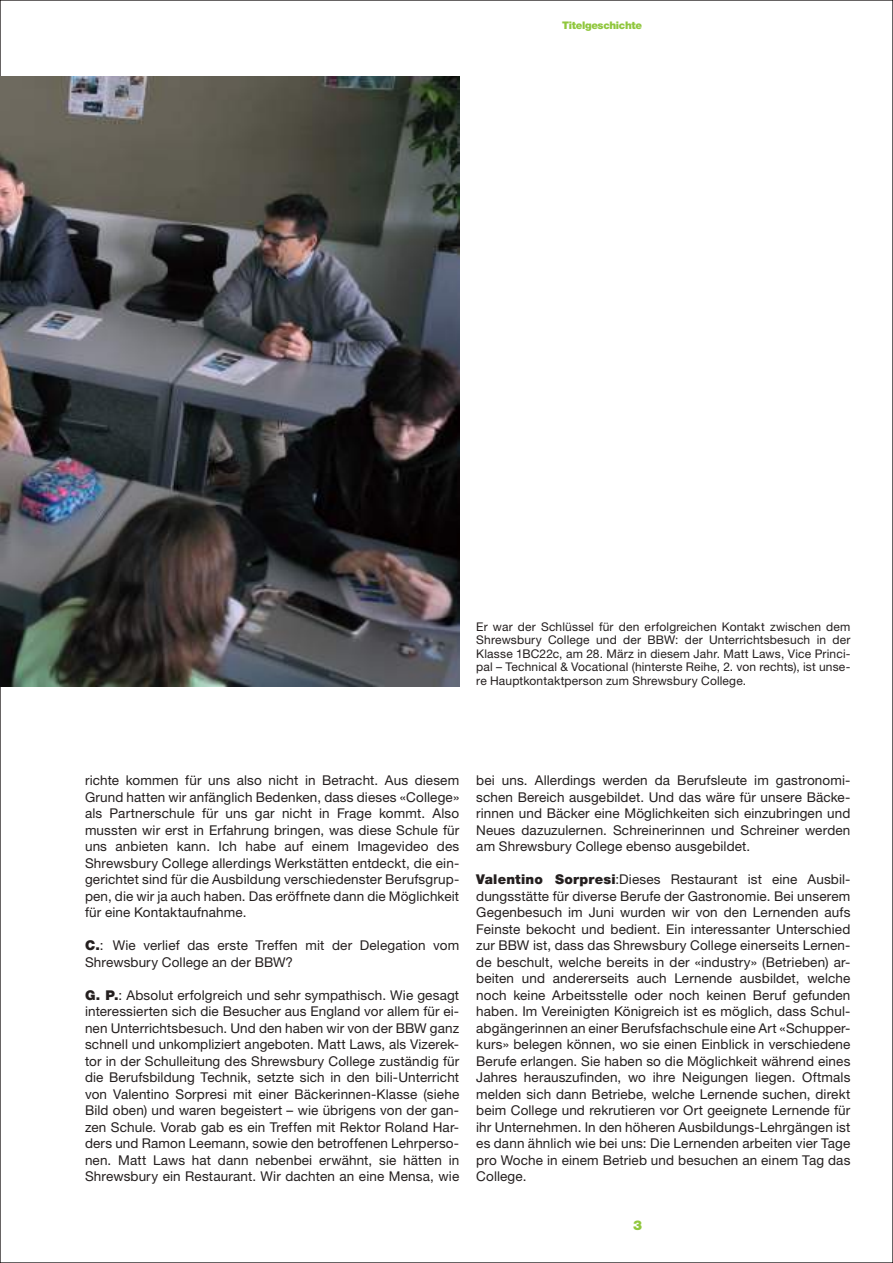
<style>
.page{position:relative;width:893px;height:1263px;background:#fff}
.page>*{position:absolute;margin:0;border:0;box-sizing:border-box;transform-origin:0 0}
.t1{font:13.5px/16.5px "Helvetica Neue LT Std";letter-spacing:.01em;color:#241f1f;text-align:justify}
.t2{font:900 13.5px "Helvetica Neue LT Std";color:#90c73d}
.t3{font:12px/13.5px "Helvetica Neue LT Std";letter-spacing:.015em;color:#241f1f;text-align:justify}
.t4{font:900 10.5px "Helvetica Neue LT Std";letter-spacing:-.03em;color:#90c73d}
.s1{font-weight:900}
</style>
<div class="page">
<img style="left:0;top:77px;width:459px;height:609px">
<p class="t4" style="left:562px;top:19px;width:81px">Titelgeschichte</p>
<p class="t3" style="left:476px;top:620px;width:376px">Er war der Schlüssel für den erfolgreichen Kontakt zwischen dem Shrewsbury College und der BBW: der Unterrichtsbesuch in der Klasse 1BC22c, am 28. März in diesem Jahr. Matt Laws, Vice Princi&shy;pal – Technical &amp; Vocational (hinterste Reihe, 2. von rechts), ist unse&shy;re Hauptkontaktperson zum Shrewsbury College.</p>
<p class="t1" style="left:85px;top:772px;width:376px">richte kommen für uns also nicht in Betracht. Aus diesem Grund hatten wir anfänglich Bedenken, dass dieses «College» als Partnerschule für uns gar nicht in Frage kommt. Also mussten wir erst in Erfahrung bringen, was diese Schule für uns anbieten kann. Ich habe auf einem Imagevideo des Shrewsbury College allerdings Werkstätten entdeckt, die ein&shy;gerichtet sind für die Ausbildung verschiedenster Berufsgrup&shy;pen, die wir ja auch haben. Das eröffnete dann die Möglichkeit für eine Kontaktaufnahme.</p>
<p class="t1" style="left:85px;top:937px;width:376px"><span class="s1">C.</span>: Wie verlief das erste Treffen mit der Delegation vom<br>Shrewsbury College an der BBW?</p>
<p class="t1" style="left:85px;top:986px;width:376px"><span class="s1">G. P.</span>: Absolut erfolgreich und sehr sympathisch. Wie gesagt interessierten sich die Besucher aus England vor allem für ei&shy;nen Unterrichtsbesuch. Und den haben wir von der BBW ganz schnell und unkompliziert angeboten. Matt Laws, als Vizerek&shy;tor in der Schulleitung des Shrewsbury College zuständig für die Berufsbildung Technik, setzte sich in den bili-Unterricht von Valentino Sorpresi mit einer Bäckerinnen-Klasse (siehe Bild oben) und waren begeistert – wie übrigens von der gan&shy;zen Schule. Vorab gab es ein Treffen mit Rektor Roland Har&shy;ders und Ramon Leemann, sowie den betroffenen Lehrperso&shy;nen. Matt Laws hat dann nebenbei erwähnt, sie hätten in Shrewsbury ein Restaurant. Wir dachten an eine Mensa, wie</p>
<p class="t1" style="left:476px;top:772px;width:376px">bei uns. Allerdings werden da Berufsleute im gastronomi&shy;schen Bereich ausgebildet. Und das wäre für unsere Bäcke&shy;rinnen und Bäcker eine Möglichkeiten sich einzubringen und Neues dazuzulernen. Schreinerinnen und Schreiner werden am Shrewsbury College ebenso ausgebildet.</p>
<p class="t1" style="left:476px;top:871px;width:376px"><span class="s1">Valentino Sorpresi</span>:Dieses Restaurant ist eine Ausbil&shy;dungsstätte für diverse Berufe der Gastronomie. Bei unserem Gegenbesuch im Juni wurden wir von den Lernenden aufs Feinste bekocht und bedient. Ein interessanter Unterschied zur BBW ist, dass das Shrewsbury College einerseits Lernen&shy;de beschult, welche bereits in der «industry» (Betrieben) ar&shy;beiten und andererseits auch Lernende ausbildet, welche noch keine Arbeitsstelle oder noch keinen Beruf gefunden haben. Im Vereinigten Königreich ist es möglich, dass Schul&shy;abgängerinnen an einer Berufsfachschule eine Art «Schupper&shy;kurs» belegen können, wo sie einen Einblick in verschiedene Berufe erlangen. Sie haben so die Möglichkeit während eines Jahres herauszufinden, wo ihre Neigungen liegen. Oftmals melden sich dann Betriebe, welche Lernende suchen, direkt beim College und rekrutieren vor Ort geeignete Lernende für ihr Unternehmen. In den höheren Ausbildungs-Lehrgängen ist es dann ähnlich wie bei uns: Die Lernenden arbeiten vier Tage pro Woche in einem Betrieb und besuchen an einem Tag das College.</p>
<p class="t2" style="left:633px;top:1217px;width:11px">3</p>
</div>
